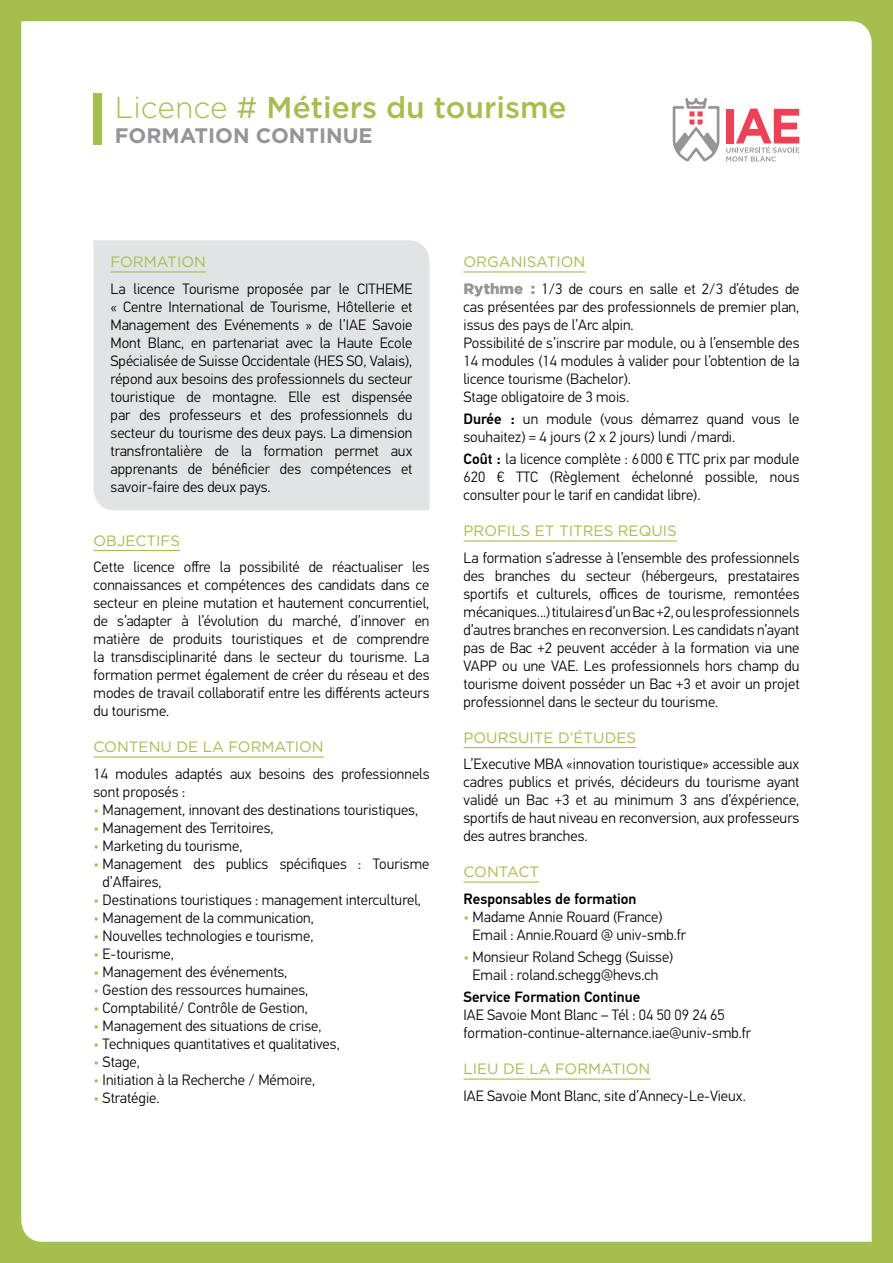
<style>
.page{position:relative;width:893px;height:1263px;background:#a6be4b}
.page>*{position:absolute;margin:0;border:0;box-sizing:border-box;transform-origin:0 0}
.t1{font:500 30px "Gotham";color:#a6be4b}
.t2{font:700 21px "Gotham";color:#939598}
.t3{font:300 15px/18px "PF Din Text Pro";color:#000}
.t4{font:15px "Gotham";color:#a6be4b}
.t5{font:500 15px "PF Din Text Pro";color:#000}
.s1{font-weight:300}
.s2{font-weight:400}
.s3{color:#a6be4b}
.s4{font-family:"Gotham";font-weight:900;color:#939598}
.s5{font-weight:500}
</style>
<div class="page">
<div style="left:21px;top:21px;width:851px;height:1221px;background:#fff"></div>
<hr style="left:463px;top:271px;width:122px;height:1px;background:#a6be4b">
<hr style="left:463px;top:540px;width:214px;height:2px;background:#a6be4b">
<hr style="left:463px;top:747px;width:173px;height:1px;background:#a6be4b">
<hr style="left:463px;top:881px;width:76px;height:2px;background:#a6be4b">
<hr style="left:463px;top:1078px;width:187px;height:2px;background:#a6be4b">
<div style="left:94px;top:240px;width:335px;height:270px;background:#e2e3e4"></div>
<div style="left:94px;top:94px;width:8px;height:51px;background:#a6be4b"></div>
<hr style="left:111px;top:271px;width:95px;height:1px;background:#a6be4b">
<hr style="left:94px;top:550px;width:86px;height:1px;background:#a6be4b">
<hr style="left:94px;top:756px;width:230px;height:2px;background:#a6be4b">
<svg style="left:673px;top:98px;width:46px;height:63px;background:#ddd7d9"></svg>
<svg style="left:726px;top:109px;width:73px;height:53px;background:#f2b1b9"></svg>
<h1 class="t1" style="left:115px;top:87px;width:453px"><span class="s1">Licence</span> <span class="s2">#</span> Métiers du tourisme</h1>
<h2 class="t2" style="left:115px;top:121px;width:259px">FORMATION CONTINUE</h2>
<p class="t4" style="left:111px;top:252px;width:97px">FORMATION</p>
<p class="t3" style="left:111px;top:280px;width:303px;text-align:justify">La licence Tourisme proposée par le CITHEME « Centre International de Tourisme, Hôtellerie et Management des Evénements » de l’IAE Savoie Mont Blanc, en partenariat avec la Haute Ecole Spécialisée de Suisse Occidentale (HES SO, Valais), répond aux besoins des professionnels du secteur touristique de montagne. Elle est dispensée par des professeurs et des professionnels du secteur du tourisme des deux pays. La dimension transfrontalière de la formation permet aux apprenants de bénéficier des compétences et savoir-faire des deux pays.</p>
<p class="t4" style="left:94px;top:531px;width:88px">OBJECTIFS</p>
<p class="t3" style="left:94px;top:558px;width:337px;text-align:justify">Cette licence offre la possibilité de réactualiser les connaissances et compétences des candidats dans ce secteur en pleine mutation et hautement concurrentiel, de s’adapter à l’évolution du marché, d’innover en matière de produits touristiques et de comprendre la transdisciplinarité dans le secteur du tourisme. La formation permet également de créer du réseau et des modes de travail collaboratif entre les différents acteurs du tourisme.</p>
<p class="t4" style="left:94px;top:737px;width:232px">CONTENU DE LA FORMATION</p>
<p class="t3" style="left:94px;top:765px;width:337px">14 modules adaptés aux besoins des professionnels sont proposés :</p>
<p class="t3" style="left:94px;top:801px;width:326px"><span class="s3">•</span> Management, innovant des destinations touristiques,</p>
<p class="t3" style="left:94px;top:819px;width:182px"><span class="s3">•</span> Management des Territoires,</p>
<p class="t3" style="left:94px;top:837px;width:151px"><span class="s3">•</span> Marketing du tourisme,</p>
<p class="t3" style="left:103px;top:855px;width:328px;text-indent:-9px"><span class="s3">•</span> Management des publics spécifiques : Tourisme d’Affaires,</p>
<p class="t3" style="left:94px;top:891px;width:329px"><span class="s3">•</span> Destinations touristiques : management interculturel,</p>
<p class="t3" style="left:94px;top:909px;width:222px"><span class="s3">•</span> Management de la communication,</p>
<p class="t3" style="left:94px;top:927px;width:222px"><span class="s3">•</span> Nouvelles technologies e tourisme,</p>
<p class="t3" style="left:94px;top:945px;width:82px"><span class="s3">•</span> E-tourisme,</p>
<p class="t3" style="left:94px;top:963px;width:195px"><span class="s3">•</span> Management des événements,</p>
<p class="t3" style="left:94px;top:981px;width:216px"><span class="s3">•</span> Gestion des ressources humaines,</p>
<p class="t3" style="left:94px;top:999px;width:216px"><span class="s3">•</span> Comptabilité/ Contrôle de Gestion,</p>
<p class="t3" style="left:94px;top:1017px;width:230px"><span class="s3">•</span> Management des situations de crise,</p>
<p class="t3" style="left:94px;top:1035px;width:248px"><span class="s3">•</span> Techniques quantitatives et qualitatives,</p>
<p class="t3" style="left:94px;top:1053px;width:48px"><span class="s3">•</span> Stage,</p>
<p class="t3" style="left:94px;top:1071px;width:223px"><span class="s3">•</span> Initiation à la Recherche / Mémoire,</p>
<p class="t3" style="left:94px;top:1089px;width:68px"><span class="s3">•</span> Stratégie.</p>
<p class="t4" style="left:463px;top:252px;width:123px">ORGANISATION</p>
<p class="t3" style="left:463px;top:280px;width:337px"><span class="s4">Rythme :</span> 1/3 de cours en salle et 2/3 d’études de cas présentées par des professionnels de premier plan, issus des pays de l’Arc alpin.<br>Possibilité de s’inscrire par module, ou à l’ensemble des 14 modules (14 modules à valider pour l’obtention de la licence tourisme (Bachelor).<br>Stage obligatoire de 3 mois.</p>
<p class="t3" style="left:463px;top:410px;width:337px"><span class="s5">Durée :</span> un module (vous démarrez quand vous le souhaitez) = 4 jours (2 x 2 jours) lundi /mardi.</p>
<p class="t3" style="left:463px;top:450px;width:337px;text-align:justify"><span class="s5">Coût :</span> la licence complète : 6 000 € TTC prix par module 620 € TTC (Règlement échelonné possible, nous consulter pour le tarif en candidat libre).</p>
<p class="t4" style="left:463px;top:521px;width:215px">PROFILS ET TITRES REQUIS</p>
<p class="t3" style="left:463px;top:549px;width:337px;text-align:justify">La formation s’adresse à l’ensemble des professionnels des branches du secteur (hébergeurs, prestataires sportifs et culturels, offices de tourisme, remontées mécaniques...) titulaires d’un Bac +2, ou les professionnels d’autres branches en reconversion. Les candidats n’ayant pas de Bac +2 peuvent accéder à la formation via une VAPP ou une VAE. Les professionnels hors champ du tourisme doivent posséder un Bac +3 et avoir un projet professionnel dans le secteur du tourisme.</p>
<p class="t4" style="left:463px;top:728px;width:174px">POURSUITE D’ÉTUDES</p>
<p class="t3" style="left:463px;top:755px;width:337px;text-align:justify">L’Executive MBA «innovation touristique» accessible aux cadres publics et privés, décideurs du tourisme ayant validé un Bac +3 et au minimum 3 ans d’éxpérience, sportifs de haut niveau en reconversion, aux professeurs des autres branches.</p>
<p class="t4" style="left:463px;top:862px;width:77px">CONTACT</p>
<p class="t5" style="left:463px;top:889px;width:175px">Responsables de formation</p>
<p class="t3" style="left:473px;top:908px;width:215px;text-indent:-9px"><span class="s3">•</span> Madame Annie Rouard (France)<br>Email : Annie.Rouard @ univ-smb.fr</p>
<p class="t3" style="left:463px;top:948px;width:211px;text-align:center"><span class="s3">•</span> Monsieur Roland Schegg (Suisse)<br>Email : roland.schegg@hevs.ch</p>
<p class="t5" style="left:463px;top:988px;width:178px">Service Formation Continue</p>
<p class="t3" style="left:463px;top:1006px;width:289px">IAE Savoie Mont Blanc – Tél : 04 50 09 24 65 formation-continue-alternance.iae@univ-smb.fr</p>
<p class="t4" style="left:463px;top:1059px;width:188px">LIEU DE LA FORMATION</p>
<p class="t3" style="left:463px;top:1087px;width:284px">IAE Savoie Mont Blanc, site d’Annecy-Le-Vieux.</p>
</div>
